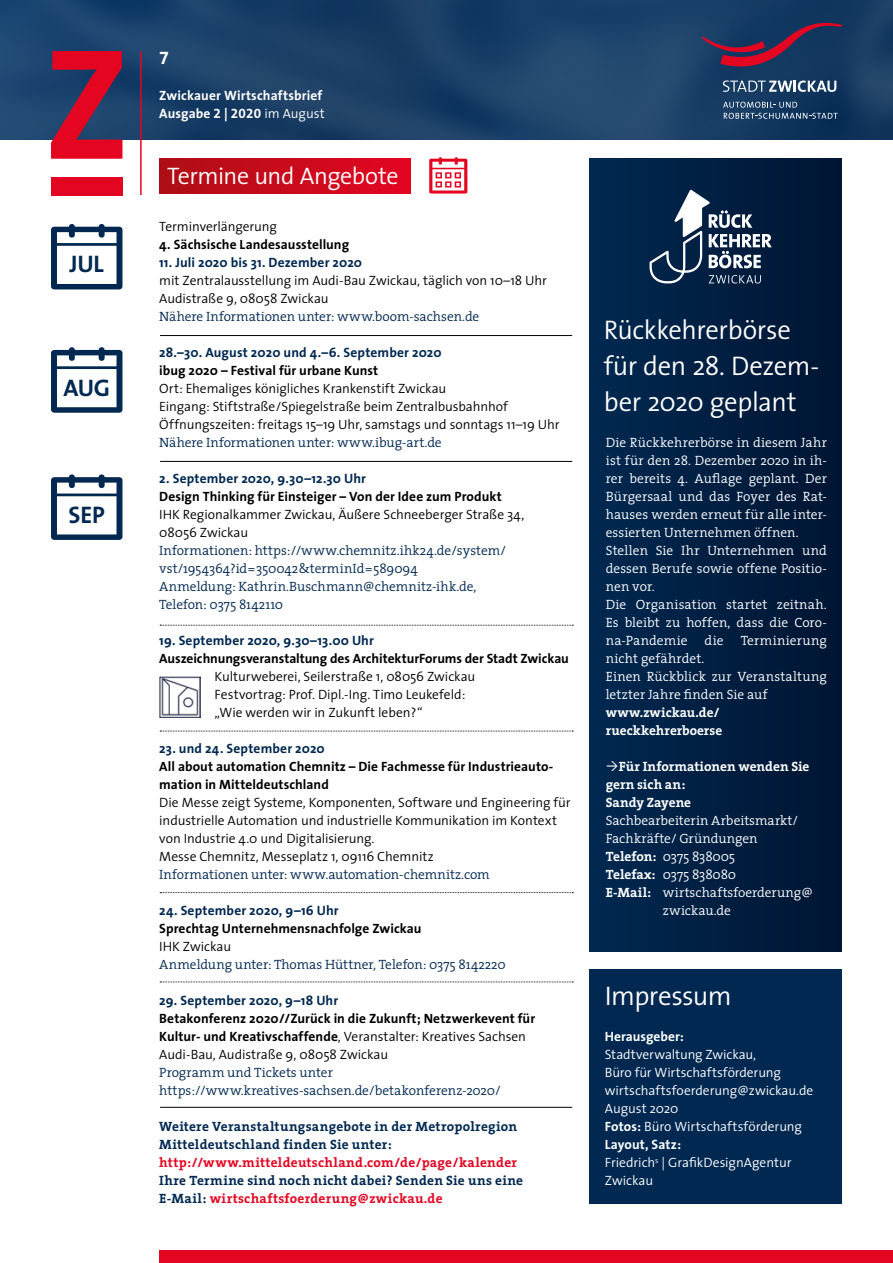
<style>
.page{position:relative;width:893px;height:1263px;background:#fff}
.page>*{position:absolute;margin:0;border:0;box-sizing:border-box;transform-origin:0 0}
.t1{font:300 27px/36px "The Sans";letter-spacing:-.015em;color:#fff}
.t2{font:300 24px "The Sans";letter-spacing:-.02em;color:#fff}
.t3{font:700 24px "The Sans";letter-spacing:-.01em;color:#002851}
.t4{font:18px "The Sans Bold Expert";color:#fff}
.t5{font:300 13.5px/18px "The Sans";letter-spacing:-.005em;color:#000}
.t6{font:300 13.5px/18px "The Serif";letter-spacing:.005em;color:#fff}
.t7{font:700 13.5px/18px "The Sans";color:#000}
.t8{font:300 13.5px/18px "The Serif";letter-spacing:-.005em;color:#002851}
.t9{font:700 13.5px "The Sans";letter-spacing:.005em;color:#002851}
.t10{font:300 13.5px/18px "The Sans";letter-spacing:-.005em;color:#fff}
.t11{font:700 13.5px/18px "The Serif";letter-spacing:.02em;color:#002851}
.t12{font:700 13.5px/18px "The Serif";letter-spacing:-.005em;color:#fff}
.t13{font:700 13.5px/18px "The Sans";letter-spacing:.005em;color:#fff}
.t14{font:700 13.5px "The Serif";letter-spacing:.02em;color:#e40521}
.t15{font:300 13.5px "The Serif";letter-spacing:-.015em;color:#fff}
.t16{font:300 13.5px "The Serif";letter-spacing:.025em;color:#fff}
.s1{font-family:"The Sans Bold Expert";font-weight:400}
.s2{font-weight:300}
.s3{color:#e40521}
.s4{font-weight:700}
</style>
<div class="page">
<div style="left:590px;top:969px;width:252px;height:234px;background:#002851"></div>
<div style="left:590px;top:159px;width:252px;height:792px;background:linear-gradient(to right,#002851,#001533)"></div>
<img style="left:0;top:0;width:893px;height:139px">
<div style="left:159px;top:159px;width:251px;height:35px;background:linear-gradient(to right,#ae0f16,#e30621)"></div>
<svg style="left:51px;top:51px;width:71px;height:108px;background:#8d2042"></svg>
<div style="left:51px;top:177px;width:71px;height:18px;background:#e40521"></div>
<svg style="left:723px;top:102px;width:115px;height:17px;background:#395879"></svg>
<svg style="left:702px;top:23px;width:140px;height:43px;background:#3c2e54"></svg>
<svg style="left:723px;top:80px;width:113px;height:12px"></svg>
<hr style="left:140px;top:51px;width:2px;height:144px;background:#e40521">
<svg style="left:429px;top:157px;width:38px;height:37px"></svg>
<svg style="left:51px;top:474px;width:71px;height:66px"></svg>
<hr style="left:160px;top:335px;width:412px;height:1px;background:#000">
<svg style="left:51px;top:224px;width:71px;height:65px"></svg>
<svg style="left:160px;top:731px;width:413px;height:1px"></svg>
<div style="left:159px;top:1251px;width:734px;height:12px;background:#e40521"></div>
<svg style="left:160px;top:625px;width:413px;height:1px"></svg>
<hr style="left:160px;top:1107px;width:412px;height:1px;background:#000">
<svg style="left:649px;top:190px;width:123px;height:93px"></svg>
<hr style="left:160px;top:461px;width:412px;height:1px;background:#000">
<svg style="left:160px;top:892px;width:413px;height:1px"></svg>
<svg style="left:51px;top:347px;width:71px;height:66px"></svg>
<svg style="left:160px;top:981px;width:413px;height:1px"></svg>
<img style="left:159px;top:676px;width:41px;height:41px">
<svg style="left:607px;top:761px;width:11px;height:10px"></svg>
<h2 class="t3" style="left:70px;top:244px;width:36px">JUL</h2>
<h2 class="t3" style="left:63px;top:367px;width:48px">AUG</h2>
<h2 class="t3" style="left:69px;top:494px;width:38px">SEP</h2>
<h3 class="t4" style="left:159px;top:43px;width:11px">7</h3>
<p class="t13" style="left:159px;top:86px;width:167px">Zwickauer Wirtschaftsbrief<br>Ausgabe <span class="s1">2</span> | <span class="s1">2020</span> <span class="s2">im August</span></p>
<h2 class="t2" style="left:167px;top:156px;width:233px">Termine und Angebote</h2>
<p class="t5" style="left:159px;top:217px;width:119px">Terminverlängerung</p>
<p class="t7" style="left:159px;top:235px;width:191px">4. Sächsische Landesausstellung</p>
<p class="t9" style="left:159px;top:251px;width:204px">11. Juli 2020 bis 31. Dezember 2020</p>
<p class="t5" style="left:159px;top:271px;width:389px">mit Zentralausstellung im Audi-Bau Zwickau, täglich von 10–18 Uhr<br>Audistraße 9, 08058 Zwickau</p>
<p class="t8" style="left:159px;top:307px;width:322px">Nähere Informationen unter: www.boom-sachsen.de</p>
<p class="t9" style="left:159px;top:341px;width:284px">28.–30. August 2020 und 4.–6. September 2020</p>
<p class="t7" style="left:159px;top:361px;width:220px">ibug 2020 – Festival für urbane Kunst</p>
<p class="t5" style="left:159px;top:379px;width:402px">Ort: Ehemaliges königliches Krankenstift Zwickau<br>Eingang: Stiftstraße/Spiegelstraße beim Zentralbusbahnhof<br>Öffnungszeiten: freitags 15–19 Uhr, samstags und sonntags 11–19 Uhr</p>
<p class="t8" style="left:159px;top:433px;width:284px">Nähere Informationen unter: www.ibug-art.de</p>
<p class="t9" style="left:159px;top:467px;width:208px">2. September 2020, 9.30–12.30 Uhr</p>
<p class="t7" style="left:159px;top:487px;width:344px">Design Thinking für Einsteiger – Von der Idee zum Produkt</p>
<p class="t5" style="left:159px;top:505px;width:367px">IHK Regionalkammer Zwickau, Äußere Schneeberger Straße 34,<br>08056 Zwickau</p>
<p class="t8" style="left:159px;top:541px;width:348px">Informationen: https://www.chemnitz.ihk24.de/system/ vst/1954364?id=350042&amp;terminId=589094<br>Anmeldung: Kathrin.Buschmann@chemnitz-ihk.de, Telefon: 0375 8142110</p>
<p class="t9" style="left:159px;top:629px;width:216px">19. September 2020, 9.30–13.00 Uhr</p>
<p class="t7" style="left:159px;top:649px;width:411px">Auszeichnungsveranstaltung des ArchitekturForums der Stadt Zwickau</p>
<p class="t5" style="left:215px;top:667px;width:262px">Kulturweberei, Seilerstraße 1, 08056 Zwickau<br>Festvortrag: Prof. Dipl.-Ing. Timo Leukefeld: „Wie werden wir in Zukunft leben?“</p>
<p class="t9" style="left:159px;top:737px;width:167px">23. und 24. September 2020</p>
<p class="t7" style="left:159px;top:757px;width:396px">All about automation Chemnitz – Die Fachmesse für Industrieauto&shy;mation in Mitteldeutschland</p>
<p class="t5" style="left:159px;top:793px;width:413px">Die Messe zeigt Systeme, Komponenten, Software und Engineering für industrielle Automation und industrielle Kommunikation im Kontext von Industrie 4.0 und Digitalisierung.<br>Messe Chemnitz, Messeplatz 1, 09116 Chemnitz</p>
<p class="t8" style="left:159px;top:865px;width:332px">Informationen unter: www.automation-chemnitz.com</p>
<p class="t9" style="left:159px;top:899px;width:181px">24. September 2020, 9–16 Uhr</p>
<p class="t7" style="left:159px;top:919px;width:264px">Sprechtag Unternehmensnachfolge Zwickau</p>
<p class="t5" style="left:159px;top:937px;width:73px">IHK Zwickau</p>
<p class="t8" style="left:159px;top:955px;width:348px">Anmeldung unter: Thomas Hüttner, Telefon: 0375 8142220</p>
<p class="t9" style="left:159px;top:989px;width:180px">29. September 2020, 9–18 Uhr</p>
<p class="t7" style="left:159px;top:1009px;width:377px">Betakonferenz 2020//Zurück in die Zukunft; Netzwerkevent für<br>Kultur- und Kreativschaffende<span class="s2">, Veranstalter: Kreatives Sachsen<br>Audi-Bau, Audistraße 9, 08058 Zwickau</span></p>
<p class="t8" style="left:159px;top:1063px;width:343px">Programm und Tickets unter https://www.kreatives-sachsen.de/betakonferenz-2020/</p>
<p class="t11" style="left:159px;top:1117px;width:359px">Weitere Veranstaltungsangebote in der Metropolregion<br>Mitteldeutschland finden Sie unter:</p>
<p class="t14" style="left:159px;top:1151px;width:359px">http://www.mitteldeutschland.com/de/page/kalender</p>
<p class="t11" style="left:159px;top:1171px;width:365px">Ihre Termine sind noch nicht dabei? Senden Sie uns eine<br>E-Mail: <span class="s3">wirtschaftsfoerderung@zwickau.de</span></p>
<h1 class="t1" style="left:604px;top:311px;width:217px">Rückkehrerbörse für den 28. Dezem&shy;ber 2020 geplant</h1>
<p class="t6" style="left:606px;top:433px;width:223px">Die Rückkehrerbörse in diesem Jahr ist für den 28. Dezember 2020 in ih&shy;rer bereits 4. Auflage geplant. Der<br>Bürgersaal und das Foyer des Rat&shy;hauses werden erneut für alle inter&shy;essierten Unternehmen öffnen.<br>Stellen Sie Ihr Unternehmen und dessen Berufe sowie offene Positio&shy;nen vor.<br>Die Organisation startet zeitnah.<br>Es bleibt zu hoffen, dass die Coro&shy;na-Pandemie</p>
<p class="t6" style="left:705px;top:631px;width:20px">die</p>
<p class="t16" style="left:741px;top:629px;width:88px">Terminierung</p>
<p class="t6" style="left:606px;top:649px;width:223px">nicht gefährdet.<br>Einen Rückblick zur Veranstaltung letzter Jahre finden Sie auf</p>
<p class="t12" style="left:606px;top:703px;width:118px">www.zwickau.de/ rueckkehrerboerse</p>
<p class="t12" style="left:606px;top:757px;width:205px;text-indent:13px">Für Informationen wenden Sie gern sich an:<br>Sandy Zayene</p>
<p class="t6" style="left:606px;top:811px;width:194px">Sachbearbeiterin Arbeitsmarkt/</p>
<p class="t6" style="left:606px;top:829px;width:153px">Fachkräfte/ Gründungen</p>
<p class="t15" style="left:606px;top:845px;width:131px"><span class="s4">Telefon:</span> 0375 838005</p>
<p class="t6" style="left:606px;top:865px;width:132px"><span class="s4">Telefax:</span> 0375 838080</p>
<p class="t6" style="left:606px;top:883px;width:209px"><span class="s4">E-Mail:</span> wirtschaftsfoerderung@</p>
<p class="t6" style="left:663px;top:901px;width:70px">zwickau.de</p>
<h1 class="t1" style="left:605px;top:977px;width:128px">Impressum</h1>
<p class="t13" style="left:605px;top:1027px;width:80px">Herausgeber:</p>
<p class="t10" style="left:605px;top:1045px;width:210px">Stadtverwaltung Zwickau,<br>Büro für Wirtschaftsförderung wirtschaftsfoerderung@zwickau.de<br>August 2020<br><span class="s4">Fotos:</span> Büro Wirtschaftsförderung<br><span class="s4">Layout, Satz:<br></span>Friedrich<sup>s</sup> | GrafikDesignAgentur<br>Zwickau</p>
</div>
